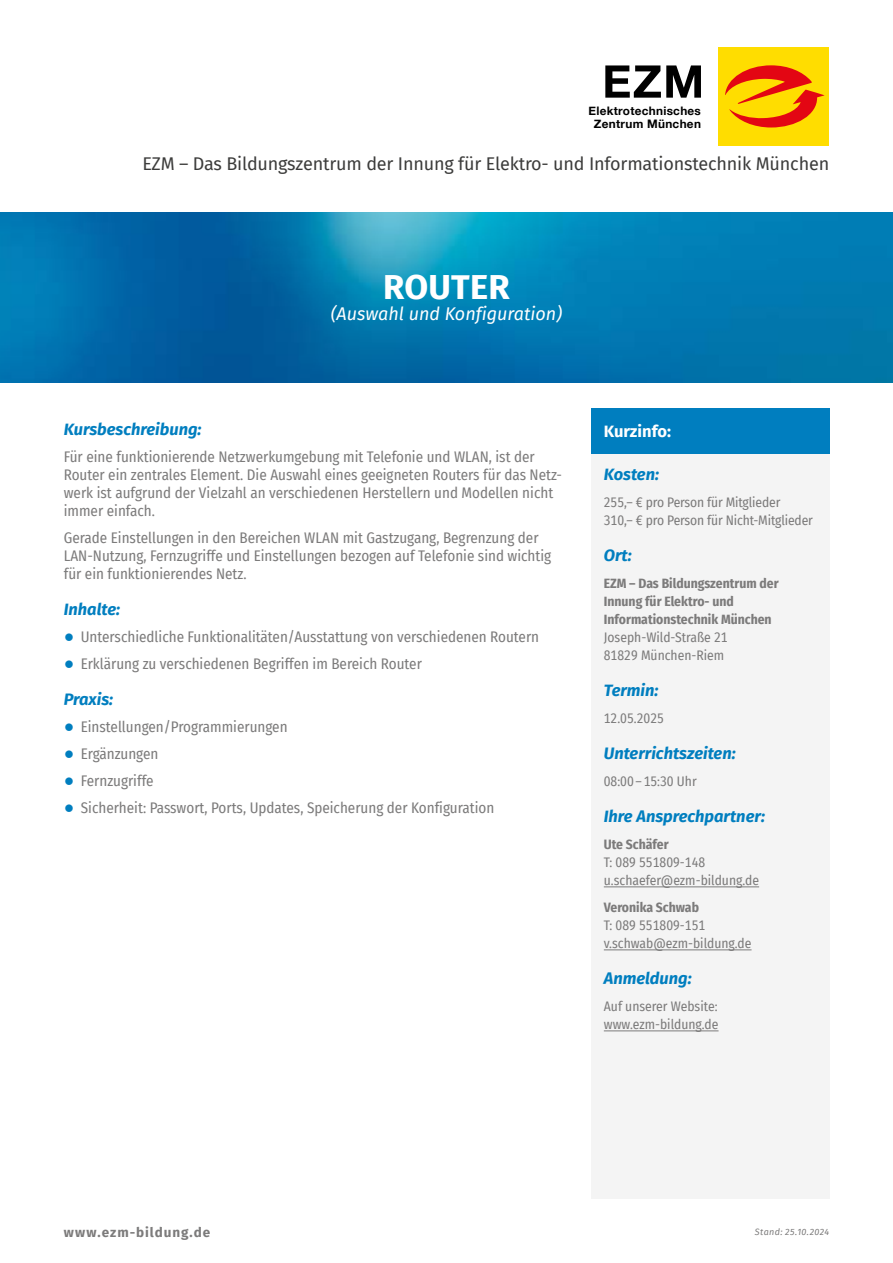
<style>
.page{position:relative;width:893px;height:1263px;background:#fff}
.page>*{position:absolute;margin:0;border:0;box-sizing:border-box;transform-origin:0 0}
.t1{font:700 34.5px "Fira Sans";letter-spacing:.005em;color:#fff}
.t2{font:18px "Fira Sans";letter-spacing:-.01em;color:#3c3c3b}
.t3{font:italic 18px "Fira Sans";color:#fff}
.t4{font:italic 700 16.5px "Fira Sans";color:#007ebf}
.t5{font:700 16.5px "Fira Sans";color:#fff}
.t6{font:15px/18px "Fira Sans Condensed";color:#7c7b7b}
.t7{font:13.5px/18px "Fira Sans Condensed";color:#7c7b7b}
.t8{font:700 13.5px/18px "Fira Sans Condensed";color:#7c7b7b}
.t9{font:700 13.5px "Fira Sans";letter-spacing:.07em;color:#7c7b7b}
.t10{font:700 11.7px/12.3px "Helvetica Neue";letter-spacing:.025em;color:#000;text-align:center}
.t11{font:italic 9px "Fira Sans";letter-spacing:.04em;color:#7c7b7b}
.s1{font-family:"Arial";font-size:30px;color:#007ebf}
</style>
<div class="page">
<div style="left:591px;top:408px;width:238px;height:791px;background:#f4f4f4"></div>
<div style="left:591px;top:408px;width:238px;height:46px;background:#007ebf"></div>
<hr style="left:604px;top:886px;width:155px;height:1px;background:#7c7b7b">
<hr style="left:604px;top:949px;width:147px;height:1px;background:#7c7b7b">
<hr style="left:604px;top:1030px;width:115px;height:1px;background:#7c7b7b">
<div style="left:718px;top:47px;width:111px;height:99px;background:#fd0"></div>
<svg style="left:725px;top:65px;width:100px;height:62px"></svg>
<svg style="left:605px;top:65px;width:96px;height:33px"></svg>
<img style="left:0;top:213px;width:893px;height:170px">
<p class="t10" style="left:588px;top:105px;width:114px">Elektrotechnisches<br>Zentrum München</p>
<p class="t2" style="left:142px;top:150px;width:688px">EZM – Das Bildungszentrum der Innung für Elektro- und Informationstechnik München</p>
<h1 class="t1" style="left:383px;top:258px;width:128px">ROUTER</h1>
<p class="t3" style="left:331px;top:300px;width:233px">(Auswahl und Konfiguration)</p>
<p class="t4" style="left:64px;top:416px;width:139px">Kursbeschreibung:</p>
<p class="t6" style="left:64px;top:448px;width:500px">Für eine funktionierende Netzwerkumgebung mit Telefonie und WLAN, ist der Router ein zentrales Element. Die Auswahl eines geeigneten Routers für das Netz&shy;werk ist aufgrund der Vielzahl an verschiedenen Herstellern und Modellen nicht immer einfach.</p>
<p class="t6" style="left:64px;top:529px;width:489px">Gerade Einstellungen in den Bereichen WLAN mit Gastzugang, Begrenzung der<br>LAN-Nutzung, Fernzugriffe und Einstellungen bezogen auf Telefonie sind wichtig für ein funktionierendes Netz.</p>
<p class="t4" style="left:64px;top:596px;width:58px">Inhalte:</p>
<p class="t6" style="left:64px;top:628px;width:477px"><span class="s1">•</span> Unterschiedliche Funktionalitäten/Ausstattung von verschiedenen Routern</p>
<p class="t6" style="left:64px;top:655px;width:360px"><span class="s1">•</span> Erklärung zu verschiedenen Begriffen im Bereich Router</p>
<p class="t4" style="left:64px;top:686px;width:51px">Praxis:</p>
<p class="t6" style="left:64px;top:718px;width:225px"><span class="s1">•</span> Einstellungen/Programmierungen</p>
<p class="t6" style="left:64px;top:745px;width:96px"><span class="s1">•</span> Ergänzungen</p>
<p class="t6" style="left:64px;top:772px;width:91px"><span class="s1">•</span> Fernzugriffe</p>
<p class="t6" style="left:64px;top:799px;width:432px"><span class="s1">•</span> Sicherheit: Passwort, Ports, Updates, Speicherung der Konfiguration</p>
<p class="t5" style="left:604px;top:417px;width:69px">Kurzinfo:</p>
<p class="t4" style="left:604px;top:461px;width:57px">Kosten:</p>
<p class="t7" style="left:604px;top:493px;width:211px">255,– € pro Person für Mitglieder<br>310,– € pro Person für Nicht-Mitglieder</p>
<p class="t4" style="left:604px;top:542px;width:30px">Ort:</p>
<p class="t8" style="left:604px;top:574px;width:176px">EZM – Das Bildungszentrum der<br>Innung für Elektro- und<br>Informationstechnik München</p>
<p class="t7" style="left:604px;top:628px;width:125px">Joseph-Wild-Straße 21<br>81829 München-Riem</p>
<p class="t4" style="left:604px;top:677px;width:56px">Termin:</p>
<p class="t7" style="left:604px;top:709px;width:62px">12.05.2025</p>
<p class="t4" style="left:604px;top:740px;width:133px">Unterrichtszeiten:</p>
<p class="t7" style="left:604px;top:772px;width:94px">08:00–15:30 Uhr</p>
<p class="t4" style="left:604px;top:803px;width:163px">Ihre Ansprechpartner:</p>
<p class="t8" style="left:604px;top:835px;width:66px">Ute Schäfer</p>
<p class="t7" style="left:604px;top:853px;width:157px">T: 089 551809-148 u.schaefer@ezm-bildung.de</p>
<p class="t8" style="left:604px;top:898px;width:97px">Veronika Schwab</p>
<p class="t7" style="left:604px;top:916px;width:149px">T: 089 551809-151 v.schwab@ezm-bildung.de</p>
<p class="t4" style="left:604px;top:965px;width:89px">Anmeldung:</p>
<p class="t7" style="left:604px;top:997px;width:116px">Auf unserer Website: www.ezm-bildung.de</p>
<p class="t9" style="left:64px;top:1221px;width:148px">www.ezm-bildung.de</p>
<p class="t11" style="left:755px;top:1225px;width:76px">Stand: 25.10.2024</p>
</div>
